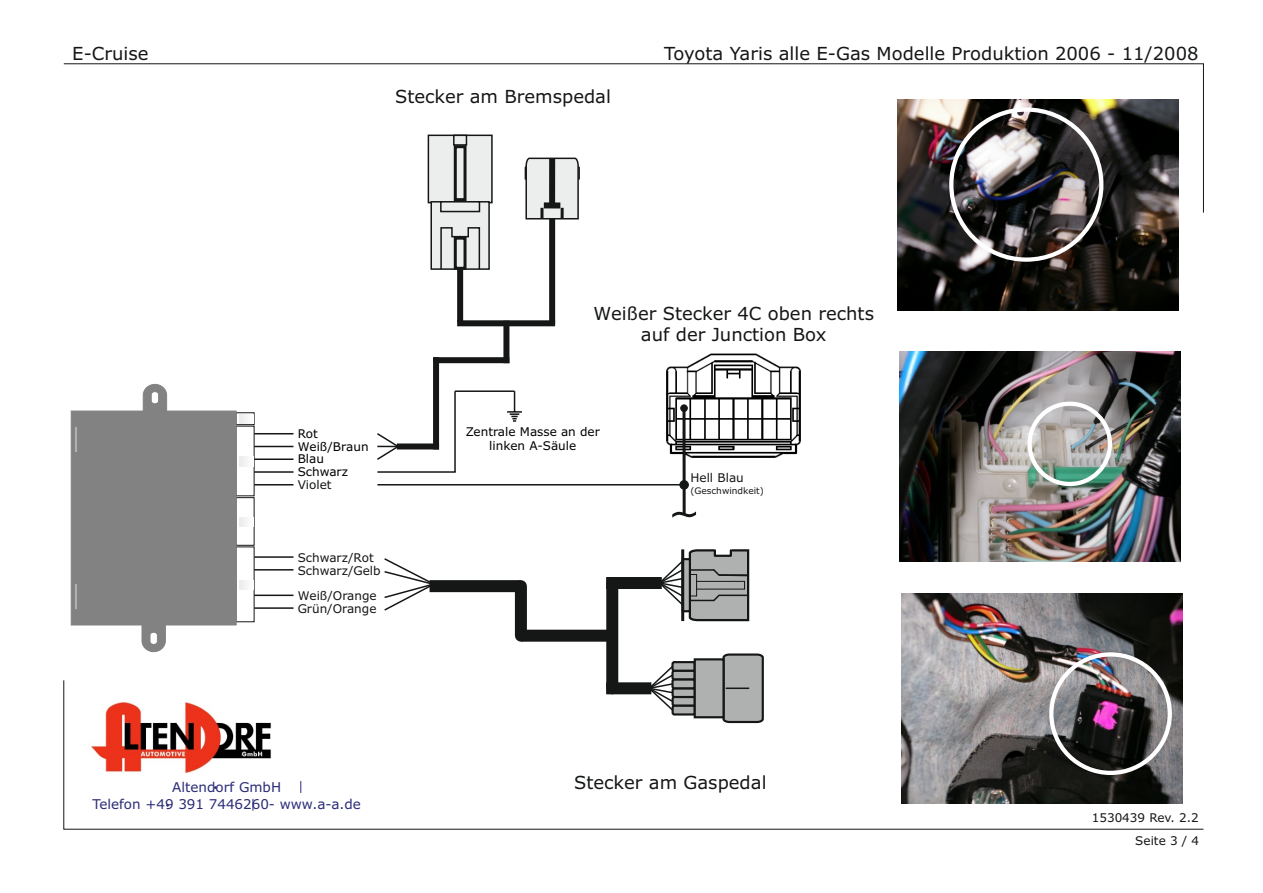
<style>
.page{position:relative;width:1263px;height:893px;background:#fff}
.page>*{position:absolute;margin:0;border:0;box-sizing:border-box;transform-origin:0 0}
.t1{font:18px/21.9px "Verdana";color:#151616;text-align:center}
.t2{font:13.5px/16.4px "Verdana";color:#2b2c77;text-align:center}
.t3{font:12px "Verdana";color:#151616}
.t4{font:12px/14.5px "Verdana";color:#000;text-align:center}
.t5{font:9px "Verdana";color:#151616}
</style>
<div class="page">
<svg style="left:63px;top:63px;width:1141px;height:150px"></svg>
<svg style="left:63px;top:680px;width:1141px;height:149px"></svg>
<hr style="left:254px;top:595px;width:39px;height:1px;background:#151616">
<hr style="left:254px;top:607px;width:39px;height:2px;background:#151616">
<hr style="left:254px;top:569px;width:39px;height:2px;background:#151616">
<hr style="left:254px;top:556px;width:39px;height:2px;background:#151616">
<hr style="left:377px;top:484px;width:307px;height:1px;background:#151616">
<hr style="left:254px;top:484px;width:39px;height:1px;background:#151616">
<img style="left:666px;top:353px;width:135px;height:105px">
<div style="left:680px;top:480px;width:8px;height:9px;background:#151616;border:1px solid #151616;border-radius:50%"></div>
<svg style="left:682px;top:411px;width:4px;height:100px"></svg>
<div style="left:680px;top:405px;width:7px;height:7px;background:#151616;border:1px solid #151616;border-radius:50%"></div>
<hr style="left:254px;top:458px;width:39px;height:2px;background:#151616">
<hr style="left:254px;top:471px;width:39px;height:2px;background:#151616">
<hr style="left:254px;top:433px;width:39px;height:1px;background:#151616">
<hr style="left:254px;top:446px;width:39px;height:1px;background:#151616">
<div style="left:397px;top:443px;width:42px;height:6px;background:#151616"></div>
<svg style="left:377px;top:433px;width:23px;height:27px"></svg>
<hr style="left:377px;top:471px;width:79px;height:2px;background:#151616">
<hr style="left:454px;top:391px;width:2px;height:81px;background:#151616">
<hr style="left:455px;top:390px;width:59px;height:2px;background:#151616">
<svg style="left:507px;top:391px;width:15px;height:31px"></svg>
<div style="left:433px;top:357px;width:6px;height:92px;background:#151616"></div>
<div style="left:433px;top:357px;width:76px;height:6px;background:#151616"></div>
<svg style="left:524px;top:157px;width:57px;height:63px;background:#c3c4c4"></svg>
<div style="left:544px;top:202px;width:16px;height:6px;background:#151616"></div>
<div style="left:457px;top:269px;width:6px;height:53px;background:#151616"></div>
<div style="left:549px;top:219px;width:6px;height:105px;background:#151616"></div>
<div style="left:457px;top:320px;width:98px;height:6px;background:#151616"></div>
<div style="left:503px;top:321px;width:6px;height:42px;background:#151616"></div>
<svg style="left:427px;top:134px;width:66px;height:137px;background:#c7c7c7"></svg>
<img style="left:898px;top:100px;width:280px;height:210px">
<img style="left:899px;top:351px;width:281px;height:211px">
<img style="left:901px;top:593px;width:281px;height:211px">
<div style="left:1049px;top:652px;width:123px;height:123px;border:4px solid #fff;border-radius:50%"></div>
<div style="left:1027px;top:402px;width:85px;height:84px;border:4px solid #fff;border-radius:50%"></div>
<div style="left:949px;top:107px;width:154px;height:155px;border:4px solid #fff;border-radius:50%"></div>
<svg style="left:672px;top:511px;width:24px;height:7px"></svg>
<div style="left:606px;top:583px;width:12px;height:105px;background:#151616"></div>
<div style="left:606px;top:577px;width:56px;height:12px;background:#151616"></div>
<div style="left:521px;top:630px;width:91px;height:12px;background:#151616"></div>
<svg style="left:384px;top:558px;width:49px;height:53px"></svg>
<div style="left:606px;top:682px;width:45px;height:12px;background:#151616"></div>
<svg style="left:661px;top:549px;width:89px;height:73px"></svg>
<svg style="left:647px;top:653px;width:118px;height:71px"></svg>
<div style="left:430px;top:580px;width:91px;height:12px;background:#151616"></div>
<div style="left:515px;top:586px;width:12px;height:50px;background:#151616"></div>
<svg style="left:71px;top:384px;width:183px;height:268px"></svg>
<svg style="left:252px;top:799px;width:1px;height:12px"></svg>
<img style="left:84px;top:695px;width:197px;height:83px">
<svg style="left:300px;top:781px;width:1px;height:12px"></svg>
<p class="t1" style="left:72px;top:44px;width:78px">E-Cruise</p>
<p class="t1" style="left:395px;top:87px;width:217px">Stecker am Bremspedal</p>
<p class="t1" style="left:664px;top:44px;width:536px">Toyota Yaris alle E-Gas Modelle Produktion 2006 - 11/2008</p>
<p class="t1" style="left:593px;top:304px;width:282px">Weißer Stecker 4C oben rechts auf der Junction Box</p>
<p class="t4" style="left:298px;top:427px;width:22px">Rot</p>
<p class="t4" style="left:466px;top:425px;width:136px">Zentrale Masse an der linken A-Säule</p>
<p class="t4" style="left:298px;top:453px;width:28px">Blau</p>
<p class="t4" style="left:298px;top:440px;width:72px">Weiß/Braun</p>
<p class="t4" style="left:298px;top:466px;width:52px">Schwarz</p>
<p class="t3" style="left:298px;top:480px;width:35px">Violet</p>
<p class="t3" style="left:298px;top:553px;width:78px">Schwarz/Rot</p>
<p class="t3" style="left:298px;top:565px;width:85px">Schwarz/Gelb</p>
<p class="t3" style="left:298px;top:591px;width:80px">Weiß/Orange</p>
<p class="t3" style="left:298px;top:604px;width:80px">Grün/Orange</p>
<p class="t3" style="left:690px;top:473px;width:55px">Hell Blau</p>
<p class="t5" style="left:690px;top:487px;width:75px">(Geschwindkeit)</p>
<p class="t2" style="left:92px;top:780px;width:270px">Altendorf GmbH<br>Telefon +49 391 7446260- www.a-a.de</p>
<p class="t1" style="left:574px;top:773px;width:194px">Stecker am Gaspedal</p>
<p class="t3" style="left:1092px;top:813px;width:109px">1530439 Rev. 2.2</p>
<p class="t3" style="left:1135px;top:836px;width:65px">Seite 3 / 4</p>
</div>
